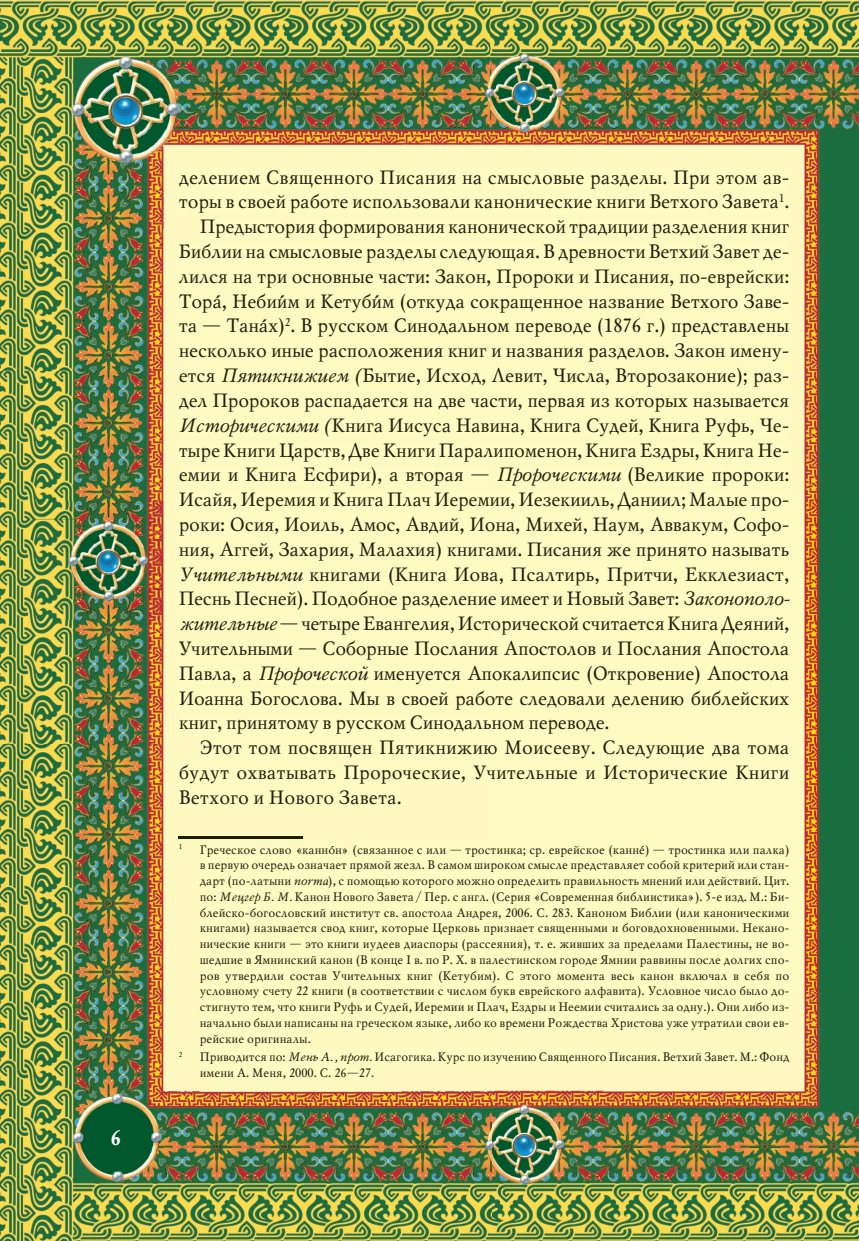
<style>
.page{position:relative;width:859px;height:1241px;background:#fff}
.page>*{position:absolute;margin:0;border:0;box-sizing:border-box;transform-origin:0 0}
.t1{font:700 21px "Mysl";color:#fff}
.t2{font:19.25px "Mysl";letter-spacing:-.015em;color:#201d0d}
.t3{font:19.25px "Mysl";color:#231f20}
.t4{font:12.25px/15.8px "Mysl";letter-spacing:-.005em;color:#201d0d;text-align:justify}
.t5{font:12.25px "Mysl";color:#231f20}
.t6{font:7.17px "Mysl";color:#201d0d}
.s1{font-style:italic}
</style>
<div class="page">
<img style="left:0;top:0;width:858px;height:1240px">
<div style="left:179px;top:170px;width:609px;height:18px;background:#fffac1"></div>
<div style="left:179px;top:194px;width:599px;height:19px;background:#fffac1"></div>
<svg style="left:779px;top:194px;width:9px;height:15px"></svg>
<div style="left:200px;top:220px;width:589px;height:18px;background:#fffac1"></div>
<div style="left:179px;top:243px;width:609px;height:20px;background:#fffac1"></div>
<div style="left:179px;top:269px;width:610px;height:18px;background:#fffac1"></div>
<div style="left:179px;top:293px;width:609px;height:19px;background:#fffac1"></div>
<div style="left:179px;top:318px;width:104px;height:19px;background:#fffac1"></div>
<svg style="left:285px;top:318px;width:5px;height:8px"></svg>
<div style="left:291px;top:318px;width:498px;height:19px;background:#fffac1"></div>
<div style="left:179px;top:343px;width:609px;height:19px;background:#fffac1"></div>
<img style="left:179px;top:373px;width:36px;height:9px">
<div style="left:222px;top:367px;width:566px;height:20px;background:#fffac1"></div>
<div style="left:179px;top:393px;width:610px;height:18px;background:#fffac1"></div>
<div style="left:180px;top:417px;width:608px;height:19px;background:#fffac1"></div>
<div style="left:179px;top:442px;width:609px;height:19px;background:#fffac1"></div>
<div style="left:179px;top:467px;width:310px;height:19px;background:#fffac1"></div>
<div style="left:497px;top:467px;width:292px;height:19px;background:#fffac1"></div>
<svg style="left:620px;top:468px;width:1px;height:18px"></svg>
<div style="left:179px;top:491px;width:609px;height:19px;background:#fffac1"></div>
<div style="left:179px;top:516px;width:609px;height:19px;background:#fffac1"></div>
<div style="left:179px;top:541px;width:610px;height:19px;background:#fffac1"></div>
<div style="left:181px;top:567px;width:121px;height:13px;background:#fffac1"></div>
<div style="left:302px;top:566px;width:487px;height:19px;background:#fffac1"></div>
<svg style="left:302px;top:567px;width:1px;height:13px"></svg>
<div style="left:179px;top:590px;width:500px;height:20px;background:#fffac1"></div>
<img style="left:684px;top:591px;width:105px;height:14px">
<img style="left:180px;top:621px;width:96px;height:9px">
<div style="left:276px;top:615px;width:513px;height:19px;background:#fffac1"></div>
<div style="left:179px;top:640px;width:610px;height:19px;background:#fffac1"></div>
<img style="left:179px;top:666px;width:73px;height:17px">
<div style="left:259px;top:665px;width:530px;height:19px;background:#fffac1"></div>
<svg style="left:367px;top:665px;width:1px;height:19px"></svg>
<div style="left:179px;top:690px;width:610px;height:19px;background:#fffac1"></div>
<div style="left:179px;top:715px;width:429px;height:19px;background:#fffac1"></div>
<div style="left:201px;top:740px;width:588px;height:18px;background:#fffac1"></div>
<div style="left:180px;top:764px;width:609px;height:19px;background:#fffac1"></div>
<div style="left:179px;top:790px;width:221px;height:14px;background:#fffac1"></div>
<img style="left:179px;top:836px;width:124px;height:2px">
<svg style="left:179px;top:844px;width:3px;height:5px"></svg>
<div style="left:200px;top:844px;width:589px;height:12px;background:#fffac1"></div>
<div style="left:200px;top:859px;width:588px;height:13px;background:#fffac1"></div>
<img style="left:200px;top:875px;width:91px;height:12px">
<img style="left:294px;top:879px;width:34px;height:6px">
<div style="left:329px;top:875px;width:460px;height:12px;background:#fffac1"></div>
<img style="left:200px;top:895px;width:16px;height:5px">
<img style="left:220px;top:892px;width:71px;height:11px">
<div style="left:292px;top:890px;width:496px;height:13px;background:#fffac1"></div>
<div style="left:200px;top:907px;width:589px;height:12px;background:#fffac1"></div>
<div style="left:200px;top:922px;width:588px;height:13px;background:#fffac1"></div>
<div style="left:200px;top:938px;width:588px;height:12px;background:#fffac1"></div>
<div style="left:200px;top:954px;width:588px;height:12px;background:#fffac1"></div>
<div style="left:200px;top:970px;width:589px;height:12px;background:#fffac1"></div>
<div style="left:200px;top:985px;width:588px;height:13px;background:#fffac1"></div>
<div style="left:200px;top:1001px;width:588px;height:12px;background:#fffac1"></div>
<div style="left:200px;top:1017px;width:588px;height:12px;background:#fffac1"></div>
<img style="left:200px;top:1034px;width:110px;height:11px">
<svg style="left:179px;top:1051px;width:3px;height:5px"></svg>
<img style="left:200px;top:1052px;width:86px;height:11px">
<div style="left:288px;top:1051px;width:501px;height:12px;background:#fffac1"></div>
<div style="left:200px;top:1067px;width:173px;height:11px;background:#fffac1"></div>
<img style="left:858px;top:0;width:1px;height:1240px">
<p class="t1" style="left:110px;top:1124px;width:12px">6</p>
<p class="t2" style="left:179px;top:169px;width:612px">делением Священного Писания на смысловые разделы. При этом ав-</p>
<p class="t2" style="left:179px;top:194px;width:612px">торы в своей работе использовали канонические книги Ветхого Завета<sup>1</sup>.</p>
<p class="t2" style="left:200px;top:218px;width:591px">Предыстория формирования канонической традиции разделения книг</p>
<p class="t2" style="left:179px;top:243px;width:612px">Библии на смысловые разделы следующая. В древности Ветхий Завет де-</p>
<p class="t2" style="left:179px;top:268px;width:612px">лился на три основные части: Закон, Пророки и Писания, по-еврейски:</p>
<p class="t2" style="left:179px;top:293px;width:612px">Торá, Небиим и Кетубим (откуда сокращенное название Ветхого Заве-</p>
<p class="t2" style="left:179px;top:318px;width:612px">та — Танáх)<sup>2</sup>. В русском Синодальном переводе (1876 г.) представлены</p>
<p class="t2" style="left:179px;top:342px;width:612px">несколько иные расположения книг и названия разделов. Закон имену-</p>
<p class="t2" style="left:179px;top:367px;width:612px">ется <span class="s1">Пятикнижием (</span>Бытие, Исход, Левит, Числа, Второзаконие); раз-</p>
<p class="t2" style="left:179px;top:392px;width:612px">дел Пророков распадается на две части, первая из которых называется</p>
<p class="t2" style="left:179px;top:417px;width:612px"><span class="s1">Историческими (</span>Книга Иисуса Навина, Книга Судей, Книга Руфь, Че-</p>
<p class="t2" style="left:179px;top:441px;width:612px">тыре Книги Царств, Две Книги Паралипоменон, Книга Ездры, Книга Не-</p>
<p class="t2" style="left:179px;top:466px;width:612px">емии и Книга Есфири), а вторая — <span class="s1">Пророческими</span> (Великие пророки:</p>
<p class="t2" style="left:179px;top:491px;width:612px">Исайя, Иеремия и Книга Плач Иеремии, Иезекииль, Даниил; Малые про-</p>
<p class="t2" style="left:179px;top:516px;width:612px">роки: Осия, Иоиль, Амос, Авдий, Иона, Михей, Наум, Аввакум, Софо-</p>
<p class="t2" style="left:179px;top:541px;width:612px">ния, Аггей, Захария, Малахия) книгами. Писания же принято называть</p>
<p class="t2" style="left:179px;top:565px;width:612px"><span class="s1">Учительными</span> книгами (Книга Иова, Псалтирь, Притчи, Екклезиаст,</p>
<p class="t2" style="left:179px;top:590px;width:612px">Песнь Песней). Подобное разделение имеет и Новый Завет: <span class="s1">Законополо-</span></p>
<p class="t2" style="left:179px;top:615px;width:612px"><span class="s1">жительные</span> — четыре Евангелия, Исторической считается Книга Деяний,</p>
<p class="t2" style="left:179px;top:640px;width:612px">Учительными — Соборные Послания Апостолов и Послания Апостола</p>
<p class="t2" style="left:179px;top:665px;width:612px">Павла, а <span class="s1">Пророческой</span> именуется Апокалипсис (Откровение) Апостола</p>
<p class="t2" style="left:179px;top:689px;width:612px">Иоанна Богослова. Мы в своей работе следовали делению библейских</p>
<p class="t2" style="left:179px;top:714px;width:432px">книг, принятому в русском Синодальном переводе.</p>
<p class="t2" style="left:200px;top:739px;width:591px">Этот том посвящен Пятикнижию Моисееву. Следующие два тома</p>
<p class="t2" style="left:179px;top:764px;width:612px">будут охватывать Пророческие, Учительные и Исторические Книги</p>
<p class="t2" style="left:179px;top:789px;width:224px">Ветхого и Нового Завета.</p>
<p class="t3" style="left:651px;top:640px;width:12px">л</p>
<p class="t3" style="left:522px;top:739px;width:12px">о</p>
<p class="t6" style="left:179px;top:843px;width:5px">1</p>
<p class="t4" style="left:200px;top:842px;width:591px">Греческое слово «каннóн» (связанное с или — тростинка; ср. еврейское (каннé) — тростинка или палка) в первую очередь означает прямой жезл. В самом широком смысле представляет собой критерий или стан&shy;дарт (по-латыни <span class="s1">norma</span>), с помощью которого можно определить правильность мнений или действий. Цит. по: <span class="s1">Мецгер Б. М.</span> Канон Нового Завета / Пер. с англ. (Серия «Современная библиистика»). 5-е изд. М.: Би&shy;блейско-богословский институт св. апостола Андрея, 2006. С. 283. Каноном Библии (или каноническими книгами) называется свод книг, которые Церковь признает священными и боговдохновенными. Некано&shy;нические книги — это книги иудеев диаспоры (рассеяния), т. е. живших за пределами Палестины, не во&shy;шедшие в Ямнинский канон (В конце I в. по Р. Х. в палестинском городе Ямнии раввины после долгих спо&shy;ров утвердили состав Учительных книг (Кетубим). С этого момента весь канон включал в себя по условному счету 22 книги (в соответствии с числом букв еврейского алфавита). Условное число было до&shy;стигнуто тем, что книги Руфь и Судей, Иеремии и Плач, Ездры и Неемии считались за одну.). Они либо из&shy;начально были написаны на греческом языке, либо ко времени Рождества Христова уже утратили свои ев&shy;рейские оригиналы.</p>
<p class="t6" style="left:179px;top:1051px;width:5px">2</p>
<p class="t4" style="left:200px;top:1049px;width:591px">Приводится по: <span class="s1">Мень А., прот.</span> Исагогика. Курс по изучению Священного Писания. Ветхий Завет. М.: Фонд имени А. Меня, 2000. С. 26—27.</p>
<p class="t5" style="left:415px;top:859px;width:8px">л</p>
<p class="t5" style="left:332px;top:922px;width:8px">о</p>
</div>
